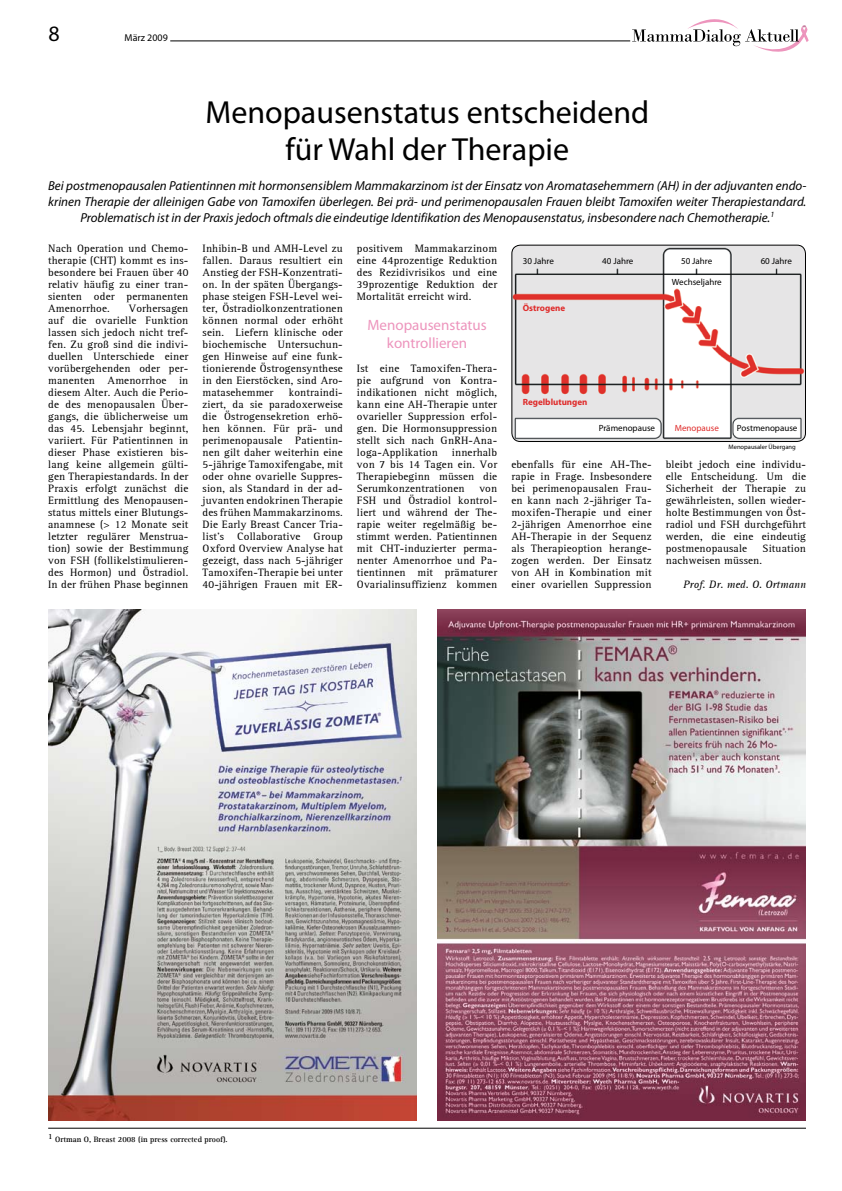
<style>
.page{position:relative;width:842px;height:1191px;background:#fff}
.page>*{position:absolute;margin:0;border:0;box-sizing:border-box;transform-origin:0 0}
.t1{font:32px/37px "Myriad Pro";color:#000;text-align:center}
.t2{font:22px "Myriad Pro";color:#000}
.t3{font:15px/18px "Myriad Pro";color:#ed95bd;text-align:center}
.t4{font:italic 13px/15.6px "Myriad Pro";color:#000;text-align:center}
.t5{font:11px/12px "AT Rotis Serif";letter-spacing:.015em;color:#000;text-align:justify}
.t6{font:italic 11px "AT Rotis Serif";color:#000}
.t7{font:10px "Myriad Pro";color:#000}
.t8{font:9px "Myriad Pro";color:#000}
.t9{font:700 9px "Myriad Pro";color:#df2b2a}
.t10{font:9px "Myriad Pro";color:#df2b2a}
.t11{font:700 8px "AT Rotis Serif";color:#000}
.t12{font:6.5px "Myriad Pro";color:#000}
</style>
<div class="page">
<hr style="left:48px;top:1127px;width:758px;height:1px;background:#000">
<img style="left:48px;top:609px;width:369px;height:511px">
<img style="left:437px;top:609px;width:369px;height:511px">
<img style="left:512px;top:245px;width:293px;height:196px">
<div style="left:511px;top:245px;width:295px;height:197px;border:1px solid #000;border-radius:9px"></div>
<svg style="left:632px;top:19px;width:177px;height:33px"></svg>
<hr style="left:170px;top:40px;width:460px;height:1px;background:#000">
<h2 class="t2" style="left:48px;top:20px;width:13px">8</h2>
<p class="t7" style="left:125px;top:31px;width:45px">März 2009</p>
<h1 class="t1" style="left:205px;top:93px;width:445px">Menopausenstatus entscheidend für Wahl der Therapie</h1>
<p class="t4" style="left:48px;top:178px;width:760px">Bei postmenopausalen Patientinnen mit hormonsensiblem Mammakarzinom ist der Einsatz von Aromatasehemmern (AH) in der adjuvanten endo&shy;krinen Therapie der alleinigen Gabe von Tamoxifen überlegen. Bei prä- und perimenopausalen Frauen bleibt Tamoxifen weiter Therapiestandard.<br>Problematisch ist in der Praxis jedoch oftmals die eindeutige Identifikation des Menopausenstatus, insbesondere nach Chemotherapie.<sup>1</sup></p>
<p class="t5" style="left:48px;top:243px;width:142px">Nach Operation und Chemo&shy;therapie (CHT) kommt es ins&shy;besondere bei Frauen über 40 relativ häufig zu einer tran&shy;sienten oder permanenten Amenorrhoe.</p>
<p class="t5" style="left:203px;top:243px;width:142px">Inhibin-B und AMH-Level zu fallen. Daraus resultiert ein Anstieg der FSH-Konzentrati&shy;on. In der späten Übergangs&shy;phase steigen FSH-Level wei&shy;ter, Östradiolkonzentrationen können normal oder erhöht sein. Liefern klinische oder biochemische Untersuchun&shy;gen Hinweise auf eine funk&shy;tionierende Östrogensynthese in den Eierstöcken, sind Aro&shy;matasehemmer</p>
<p class="t5" style="left:357px;top:243px;width:142px">positivem Mammakarzinom eine 44prozentige Reduktion des Rezidivrisikos und eine 39prozentige Reduktion der Mortalität erreicht wird.</p>
<h3 class="t3" style="left:367px;top:316px;width:121px">Menopausenstatus kontrollieren</h3>
<p class="t5" style="left:357px;top:363px;width:142px">Ist eine Tamoxifen-Thera&shy;pie aufgrund von Kontra&shy;indikationen nicht möglich, kann eine AH-Therapie unter ovarieller Suppression erfol&shy;gen. Die Hormonsuppression stellt sich nach GnRH-Ana&shy;loga-Applikation</p>
<p class="t8" style="left:523px;top:256px;width:33px">30 Jahre</p>
<p class="t8" style="left:602px;top:256px;width:33px">40 Jahre</p>
<p class="t8" style="left:681px;top:256px;width:33px">50 Jahre</p>
<p class="t8" style="left:761px;top:256px;width:33px">60 Jahre</p>
<p class="t9" style="left:523px;top:301px;width:44px">Östrogene</p>
<p class="t8" style="left:672px;top:276px;width:51px">Wechseljahre</p>
<p class="t5" style="left:48px;top:303px;width:142px;text-indent:81px">Vorhersagen auf die ovarielle Funktion lassen sich jedoch nicht tref&shy;fen. Zu groß sind die indivi&shy;duellen Unterschiede einer vorübergehenden oder per&shy;manenten Amenorrhoe in diesem Alter. Auch die Perio&shy;de des menopausalen Über&shy;gangs, die üblicherweise um das 45. Lebensjahr beginnt, variiert. Für Patientinnen in dieser Phase existieren bis&shy;lang keine allgemein gülti&shy;gen Therapiestandards. In der Praxis erfolgt zunächst die Ermittlung des Menopausen&shy;status mittels einer Blutungs&shy;anamnese (&gt; 12 Monate seit letzter regulärer Menstrua&shy;tion) sowie der Bestimmung von FSH (follikelstimulieren&shy;des Hormon) und Östradiol.<br>In der frühen Phase beginnen</p>
<p class="t5" style="left:203px;top:387px;width:142px;text-indent:86px">kontraindi&shy;ziert, da sie paradoxerweise die Östrogensekretion erhö&shy;hen können. Für prä- und perimenopausale Patientin&shy;nen gilt daher weiterhin eine 5-jährige Tamoxifengabe, mit oder ohne ovarielle Suppres&shy;sion, als Standard in der ad&shy;juvanten endokrinen Therapie des frühen Mammakarzinoms.<br>Die Early Breast Cancer Tria&shy;list’s Collaborative Group Oxford Overview Analyse hat gezeigt, dass nach 5-jähriger Tamoxifen-Therapie bei unter 40-jährigen Frauen mit ER-</p>
<p class="t9" style="left:523px;top:396px;width:66px">Regelblutungen</p>
<p class="t8" style="left:599px;top:422px;width:58px">Prämenopause</p>
<p class="t10" style="left:675px;top:422px;width:46px">Menopause</p>
<p class="t8" style="left:737px;top:422px;width:62px">Postmenopause</p>
<p class="t12" style="left:728px;top:442px;width:69px">Menopausaler Übergang</p>
<p class="t5" style="left:357px;top:447px;width:142px;text-indent:95px">innerhalb von 7 bis 14 Tagen ein. Vor Therapiebeginn müssen die Serumkonzentrationen</p>
<p class="t5" style="left:511px;top:459px;width:142px">ebenfalls für eine AH-The&shy;rapie in Frage. Insbesondere bei perimenopausalen Frau&shy;en kann nach 2-jähriger Ta&shy;moxifen-Therapie und einer 2-jährigen Amenorrhoe eine AH-Therapie in der Sequenz als Therapieoption herange&shy;zogen werden. Der Einsatz von AH in Kombination mit einer ovariellen Suppression</p>
<p class="t5" style="left:666px;top:459px;width:142px">bleibt jedoch eine individu&shy;elle Entscheidung. Um die Sicherheit der Therapie zu gewährleisten, sollen wieder&shy;holte Bestimmungen von Öst&shy;radiol und FSH durchgeführt werden, die eine eindeutig postmenopausale</p>
<p class="t5" style="left:357px;top:483px;width:142px;text-indent:122px">von FSH und Östradiol kontrol&shy;liert und während der The&shy;rapie weiter regelmäßig be&shy;stimmt werden. Patientinnen mit CHT-induzierter perma&shy;nenter Amenorrhoe und Pa&shy;tientinnen mit prämaturer Ovarialinsuffizienz kommen</p>
<p class="t5" style="left:763px;top:543px;width:45px">Situation</p>
<p class="t5" style="left:666px;top:555px;width:98px">nachweisen müssen.</p>
<p class="t6" style="left:683px;top:578px;width:124px">Prof. Dr. med. O. Ortmann</p>
<p class="t11" style="left:48px;top:1134px;width:181px">1 Ortman O, Breast 2008 (in press corrected proof).</p>
</div>
